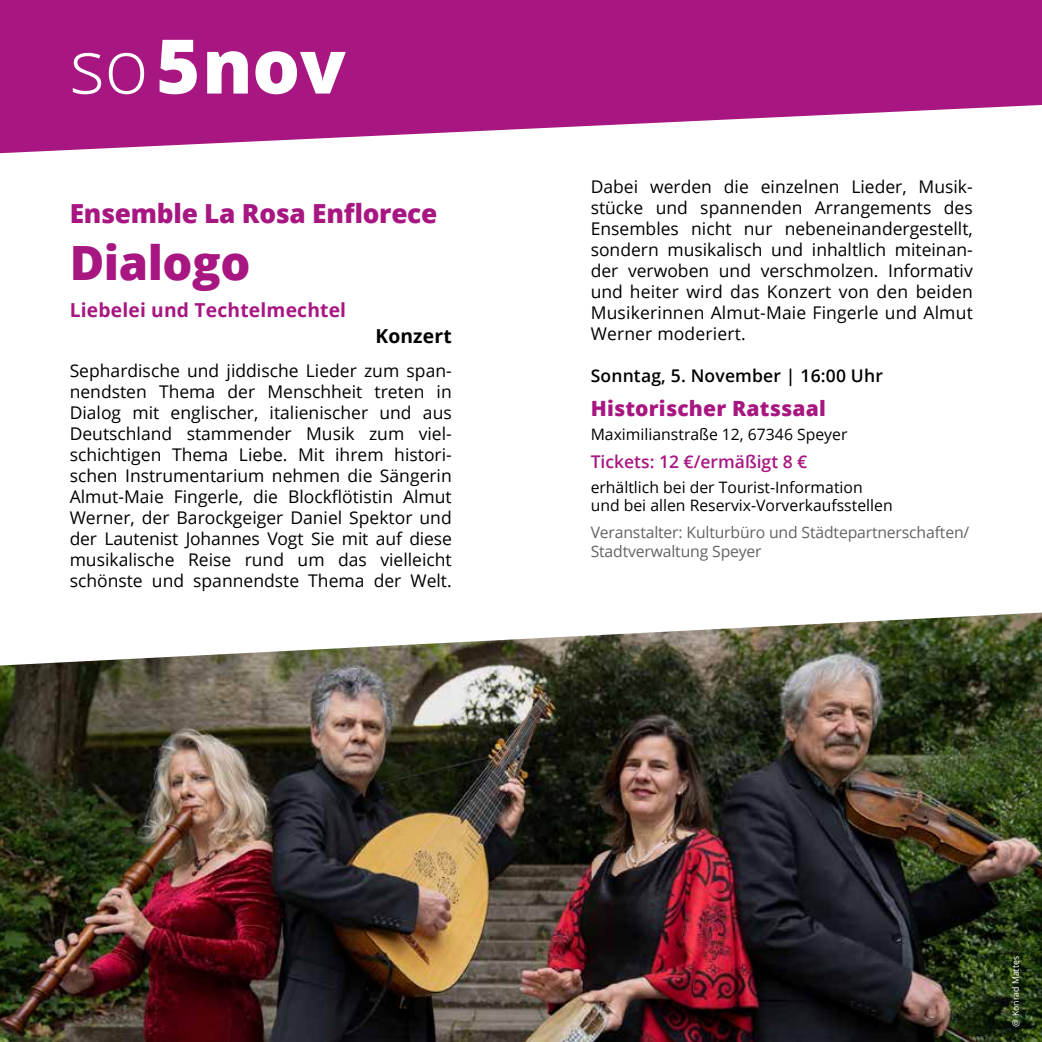
<style>
.page{position:relative;width:1042px;height:1042px;background:#fff}
.page>*{position:absolute;margin:0;border:0;box-sizing:border-box;transform-origin:0 0}
.t1{font:800 75.25px "Open Sans";color:#fff}
.t2{font:800 47.25px "Open Sans";letter-spacing:-.01em;color:#a71681}
.t3{font:800 26.25px "Open Sans";letter-spacing:-.01em;color:#a71681}
.t4{font:800 21px "Open Sans";letter-spacing:.01em;color:#a71681}
.t5{font:700 19.25px "Open Sans";letter-spacing:.01em;color:#a71681}
.t6{font:700 19.25px "Open Sans";letter-spacing:.01em;color:#000}
.t7{font:17.5px/21px "Open Sans";letter-spacing:.005em;color:#000;text-align:justify}
.t8{font:600 17.5px "Open Sans";letter-spacing:.01em;color:#000}
.t9{font:600 17.5px "Open Sans";color:#a71681}
.t10{font:15.75px/18.9px "Open Sans";color:#000}
.t11{font:15.75px/18.9px "Open Sans";letter-spacing:-.01em;color:#646363}
.t12{font:8.75px "Open Sans";color:#fff}
.s1{font-weight:300}
</style>
<div class="page">
<svg style="left:0;top:0;width:1042px;height:153px;fill:#a71681"></svg>
<img style="left:0;top:612px;width:1042px;height:430px">
<h1 class="t1" style="left:70px;top:9px;width:278px"><span class="s1">so</span>5nov</h1>
<h3 class="t3" style="left:70px;top:194px;width:369px">Ensemble La Rosa Enflorece</h3>
<h2 class="t2" style="left:70px;top:227px;width:182px">Dialogo</h2>
<p class="t5" style="left:70px;top:296px;width:278px">Liebelei und Techtelmechtel</p>
<p class="t6" style="left:375px;top:322px;width:78px">Konzert</p>
<p class="t7" style="left:70px;top:359px;width:384px">Sephardische und jiddische Lieder zum span&shy;nendsten Thema der Menschheit treten in Dialog mit englischer, italienischer und aus Deutschland stammender Musik zum viel&shy;schichtigen Thema Liebe. Mit ihrem histori&shy;schen Instrumentarium nehmen die Sängerin Almut-Maie Fingerle, die Blockflötistin Almut Werner, der Barockgeiger Daniel Spektor und der Lautenist Johannes Vogt Sie mit auf diese musikalische Reise rund um das vielleicht schönste und spannendste Thema der Welt.</p>
<p class="t7" style="left:591px;top:176px;width:384px">Dabei werden die einzelnen Lieder, Musik&shy;stücke und spannenden Arrangements des Ensembles nicht nur nebeneinandergestellt, sondern musikalisch und inhaltlich miteinan&shy;der verwoben und verschmolzen. Informativ und heiter wird das Konzert von den beiden Musikerinnen Almut-Maie Fingerle und Almut Werner moderiert.</p>
<p class="t8" style="left:591px;top:364px;width:294px">Sonntag, 5. November | 16:00 Uhr</p>
<p class="t4" style="left:591px;top:392px;width:237px">Historischer Ratssaal</p>
<p class="t10" style="left:591px;top:424px;width:258px">Maximilianstraße 12, 67346 Speyer</p>
<p class="t9" style="left:591px;top:450px;width:218px">Tickets: 12 €/ermäßigt 8 €</p>
<p class="t10" style="left:591px;top:477px;width:303px">erhältlich bei der Tourist-Information und bei allen Reservix-Vorverkaufsstellen</p>
<p class="t11" style="left:591px;top:522px;width:380px">Veranstalter: Kulturbüro und Städtepartnerschaften/<br>Stadtverwaltung Speyer</p>
<p class="t12" style="left:1009px;top:1026px;width:72px;rotate:-90deg">@ Konrad Mattes</p>
</div>
